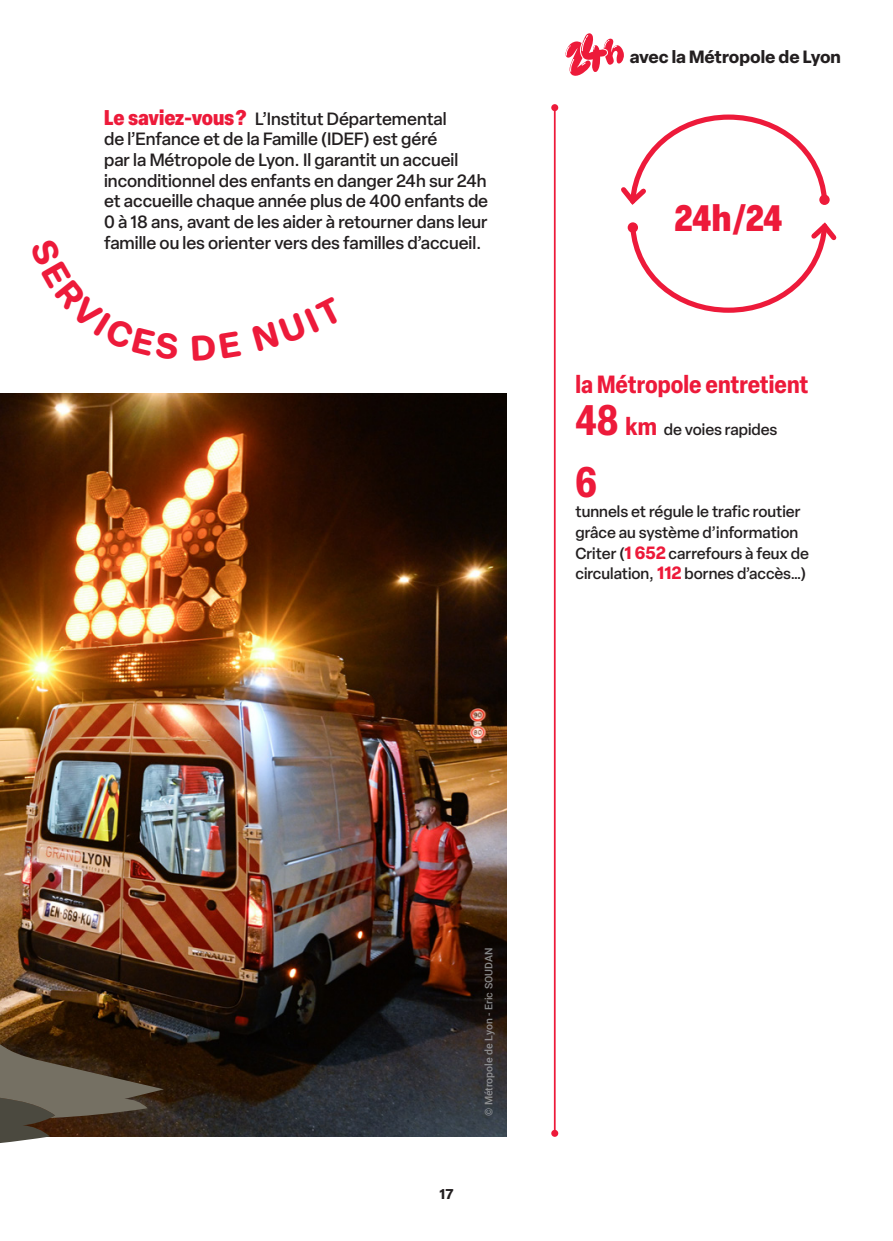
<style>
.page{position:relative;width:893px;height:1241px;background:#fff}
.page>*{position:absolute;margin:0;border:0;box-sizing:border-box;transform-origin:0 0}
.Chiffre{font:700 condensed 42px "Elza";color:#ed1a3a}
.Chiffres{font:900 condensed 36.23px "Elza";color:#ed1a3a}
.Chiffre-2{font:700 condensed 24.5px "Elza";color:#ed1a3a}
.Texte_courant{font:500 17.5px/20.7px "Elza";color:#231f20}
.t1{font:700 17.5px "Elza";color:#231f20}
.Chiffre-3{font:500 15.75px/20.7px "Elza";color:#231f20}
.t2{font:700 14px "Elza";color:#231f20}
.t3{font:500 10.5px "Roboto";color:#a4a6a8}
.s1{font-weight:900;font-stretch:condensed;font-size:21px;color:#ed1a3a}
.s2{font-weight:700;font-stretch:condensed;font-size:42px;color:#ed1a3a}
.s3{font-weight:700;font-stretch:condensed;font-size:24.5px;color:#ed1a3a}
.s4{font-weight:700;font-size:17.5px;color:#ed1a3a}
</style>
<div class="page">
<hr style="left:554px;top:108px;width:2px;height:1025px;background:#ed1a3a">
<div style="left:551px;top:104px;width:7px;height:7px;background:#ed1a3a;border-radius:50%"></div>
<div style="left:551px;top:1129px;width:7px;height:7px;background:#ed1a3a;border-radius:50%"></div>
<svg style="left:565px;top:33px;width:59px;height:43px"></svg>
<img style="left:0;top:393px;width:507px;height:743px">
<svg style="left:0;top:1031px;width:164px;height:112px;background:#534638"></svg>
<svg style="left:627px;top:222px;width:210px;height:91px"></svg>
<div style="left:628px;top:222px;width:10px;height:11px;background:#ed1a3a;border-radius:50%"></div>
<svg style="left:621px;top:114px;width:208px;height:91px"></svg>
<div style="left:819px;top:194px;width:11px;height:11px;background:#ed1a3a;border-radius:50%"></div>
<p class="Texte_courant" style="left:104px;top:108px;width:386px"><span class="s1">Le saviez-vous ?</span> L’Institut Départemental<br>de l’Enfance et de la Famille (IDEF) est géré<br>par la Métropole de Lyon. Il garantit un accueil inconditionnel des enfants en danger 24h sur 24h et accueille chaque année plus de 400 enfants de 0 à 18 ans, avant de les aider à retourner dans leur famille ou les orienter vers des familles d’accueil.</p>
<p class="t1" style="left:630px;top:44px;width:212px">avec la Métropole de Lyon</p>
<p class="Chiffres" style="left:675px;top:192px;width:109px">24h/24</p>
<p class="Chiffre-2" style="left:575px;top:367px;width:234px">la Métropole entretient</p>
<p class="Chiffre-3" style="left:575px;top:418px;width:203px"><span class="s2">48</span> <span class="s3">km</span> de voies rapides</p>
<p class="Chiffre" style="left:575px;top:452px;width:23px">6</p>
<p class="Chiffre-3" style="left:575px;top:501px;width:235px">tunnels et régule le trafic routier grâce au système d’information Criter (<span class="s4">1 652</span> carrefours à feux de circulation, <span class="s4">112</span> bornes d’accès…)</p>
<p class="t2" style="left:440px;top:1183px;width:15px">17</p>
<p class="t3" style="left:481px;top:1115px;width:170px;rotate:-90deg">© Métropole de Lyon - Eric SOUDAN</p>
</div>
